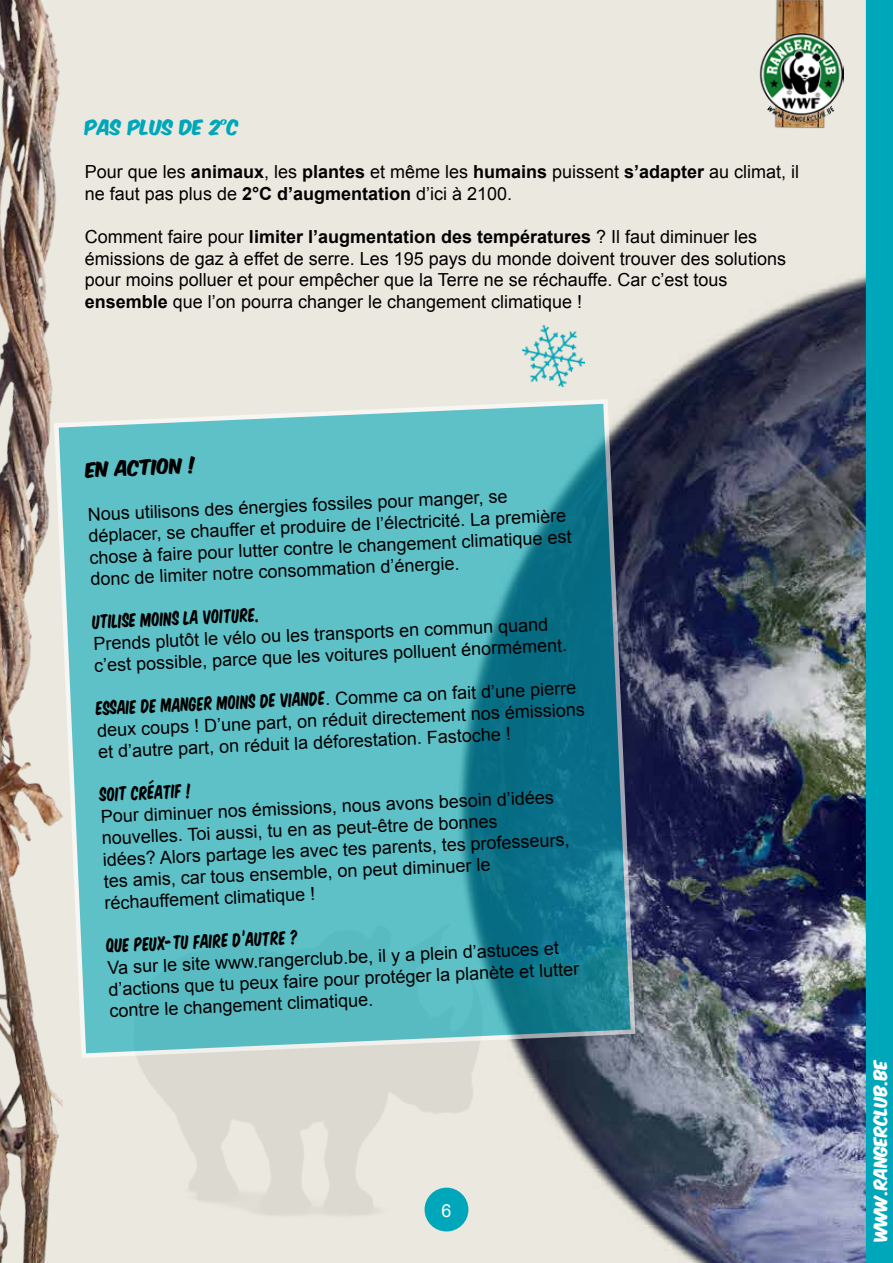
<style>
.page{position:relative;width:893px;height:1263px;background:#ebe9df}
.page>*{position:absolute;margin:0;border:0;box-sizing:border-box;transform-origin:0 0}
.t1{font:18px/21.6px "Arial";color:#000}
.t2{font:18px "Komika Title";color:#000}
.t3{font:18px "Komika Title Axis";color:#00a7ba}
.t4{font:18px "Komika Title Axis";color:#000}
.t5{font:18px "Arial";color:#fff}
.t6{font:15.75px "Komika Title Axis";color:#fff}
.s1{font-weight:700}
.s2{font-family:"Arial"}
</style>
<div class="page">
<img style="left:391px;top:188px;width:475px;height:1075px">
<div style="left:866px;top:137px;width:27px;height:1126px;background:#00a7ba"></div>
<img style="left:774px;top:0;width:119px;height:137px">
<img style="left:759px;top:32px;width:84px;height:92px">
<div style="left:425px;top:1187px;width:43px;height:44px;background:#00a7ba;border-radius:50%"></div>
<svg style="left:101px;top:397px;width:536px;height:662px;background:#52aeb8"></svg>
<img style="left:0;top:0;width:101px;height:1263px">
<img style="left:522px;top:325px;width:62px;height:62px">
<p class="t3" style="left:85px;top:119px;width:156px">PAS PLUS DE 2°C</p>
<p class="t1" style="left:85px;top:162px;width:716px">Pour que les <span class="s1">animaux</span>, les <span class="s1">plantes</span> et même les <span class="s1">humains</span> puissent <span class="s1">s’adapter</span> au climat, il ne faut pas plus de <span class="s1">2°C d’augmentation</span> d’ici à 2100.</p>
<p class="t1" style="left:85px;top:226px;width:703px">Comment faire pour <span class="s1">limiter l’augmentation des températures</span> ? Il faut diminuer les émissions de gaz à effet de serre. Les 195 pays du monde doivent trouver des solutions pour moins polluer et pour empêcher que la Terre ne se réchauffe. Car c’est tous <span class="s1">ensemble</span> que l’on pourra changer le changement climatique !</p>
<p class="t4" style="left:86px;top:460px;width:112px;rotate:-2deg">En action !</p>
<p class="t1" style="left:87px;top:502px;width:484px;rotate:-2deg">Nous utilisons des énergies fossiles pour manger, se déplacer, se chauffer et produire de l’électricité. La première chose à faire pour lutter contre le changement climatique est donc de limiter notre consommation d’énergie.</p>
<p class="t2" style="left:92px;top:608px;width:169px;rotate:-2deg">Utilise moins la voiture.</p>
<p class="t1" style="left:93px;top:631px;width:475px;rotate:-2deg">Prends plutôt le vélo ou les transports en commun quand c’est possible, parce que les voitures polluent énormément.</p>
<p class="t2" style="left:96px;top:694px;width:482px;rotate:-2deg">Essaie de manger moins de viande<span class="s2">. Comme ca on fait d’un</span><sup>e</sup> <sup>pierre</sup></p>
<p class="t1" style="left:97px;top:717px;width:490px;line-height:22px;rotate:-2deg">deux coups ! D’une part, on réduit directement nos émissions et d’autre part, on réduit la déforestation. Fastoche !</p>
<p class="t2" style="left:100px;top:781px;width:93px;rotate:-2deg">Soit créatif !</p>
<p class="t1" style="left:101px;top:804px;width:469px;rotate:-2deg">Pour diminuer nos émissions, nous avons besoin d’idées nouvelles. Toi aussi, tu en as peut-être de bonnes<br>idées? Alors partage les avec tes parents, tes professeurs, tes amis, car tous ensemble, on peut diminuer le réchauffement climatique !</p>
<p class="t2" style="left:106px;top:931px;width:194px;rotate:-2deg">que peux-tu faire d’autre ?</p>
<p class="t1" style="left:107px;top:955px;width:473px;line-height:22px;rotate:-2deg">Va sur le site www.rangerclub.be, il y a plein d’astuces et d’actions que tu peux faire pour protéger la planète et lutter contre le changement climatique.</p>
<p class="t5" style="left:441px;top:1199px;width:12px">6</p>
<p class="t6" style="left:872px;top:1241px;width:183px;rotate:-90deg">www.rangerclub.be</p>
</div>
